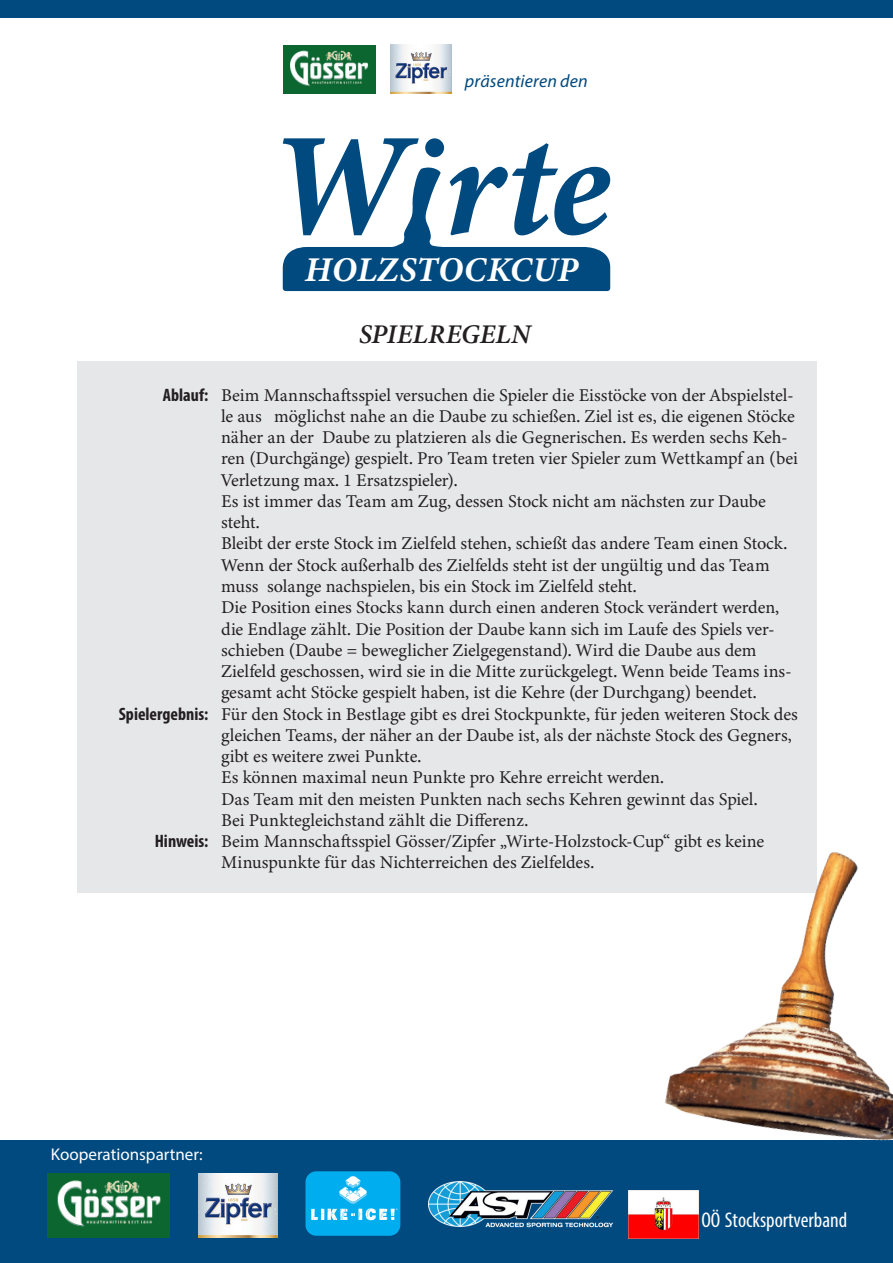
<style>
.page{position:relative;width:893px;height:1263px;background:#fff}
.page>*{position:absolute;margin:0;border:0;box-sizing:border-box;transform-origin:0 0}
.t1{font:italic 34.8px "Minion Variable Concept";letter-spacing:.005em;color:#fff}
.t2{font:italic 27px "Minion Variable Concept";color:#231f20}
.t3{font:condensed 21.3px "Myriad Pro";color:#fff}
.t4{font:18px "Minion Variable Concept";letter-spacing:-.005em;color:#231f20}
.t5{font:italic 18px "Myriad Pro";letter-spacing:.01em;color:#004a7f}
.t6{font:17.1px "Myriad Pro";color:#fff}
.s1{font-family:"Myriad Pro";font-weight:700;font-stretch:condensed}
</style>
<div class="page">
<div style="left:283px;top:45px;width:92px;height:48px;background:#0b6630"></div>
<img style="left:290px;top:50px;width:79px;height:37px">
<img style="left:391px;top:45px;width:60px;height:48px">
<svg style="left:283px;top:138px;width:327px;height:153px"></svg>
<div style="left:0;top:1140px;width:893px;height:123px;background:#004a7f"></div>
<div style="left:0;top:0;width:893px;height:17px;background:#004a7f"></div>
<div style="left:48px;top:1173px;width:122px;height:64px;background:#0b6630"></div>
<img style="left:57px;top:1180px;width:104px;height:47px">
<img style="left:198px;top:1173px;width:79px;height:64px">
<div style="left:305px;top:1171px;width:95px;height:65px;background:#00aeef;border-radius:11px"></div>
<svg style="left:311px;top:1176px;width:87px;height:44px"></svg>
<img style="left:428px;top:1181px;width:185px;height:47px">
<div style="left:77px;top:361px;width:739px;height:531px;background:#e6e7e9"></div>
<img style="left:631px;top:803px;width:262px;height:338px">
<img style="left:628px;top:1191px;width:70px;height:48px">
<p class="t5" style="left:465px;top:69px;width:124px">präsentieren den</p>
<h1 class="t1" style="left:305px;top:245px;width:275px">HOLZSTOCKCUP</h1>
<h2 class="t2" style="left:359px;top:316px;width:173px">SPIELREGELN</h2>
<p class="t4" style="left:163px;top:382px;width:632px"><span class="s1">Ablauf:</span> Beim Mannschaftsspiel versuchen die Spieler die Eisstöcke von der Abspielstel-</p>
<p class="t4" style="left:221px;top:404px;width:575px">le aus möglichst nahe an die Daube zu schießen. Ziel ist es, die eigenen Stöcke</p>
<p class="t4" style="left:221px;top:425px;width:568px">näher an der Daube zu platzieren als die Gegnerischen. Es werden sechs Keh-</p>
<p class="t4" style="left:221px;top:446px;width:578px">ren (Durchgänge) gespielt. Pro Team treten vier Spieler zum Wettkampf an (bei</p>
<p class="t4" style="left:221px;top:467px;width:238px">Verletzung max. 1 Ersatzspieler).</p>
<p class="t4" style="left:221px;top:489px;width:546px">Es ist immer das Team am Zug, dessen Stock nicht am nächsten zur Daube</p>
<p class="t4" style="left:221px;top:510px;width:40px">steht.</p>
<p class="t4" style="left:221px;top:531px;width:568px">Bleibt der erste Stock im Zielfeld stehen, schießt das andere Team einen Stock.</p>
<p class="t4" style="left:221px;top:552px;width:550px">Wenn der Stock außerhalb des Zielfelds steht ist der ungültig und das Team</p>
<p class="t4" style="left:221px;top:574px;width:417px">muss solange nachspielen, bis ein Stock im Zielfeld steht.</p>
<p class="t4" style="left:221px;top:595px;width:560px">Die Position eines Stocks kann durch einen anderen Stock verändert werden,</p>
<p class="t4" style="left:221px;top:616px;width:555px">die Endlage zählt. Die Position der Daube kann sich im Laufe des Spiels ver-</p>
<p class="t4" style="left:221px;top:637px;width:537px">schieben (Daube = beweglicher Zielgegenstand). Wird die Daube aus dem</p>
<p class="t4" style="left:221px;top:659px;width:572px">Zielfeld geschossen, wird sie in die Mitte zurückgelegt. Wenn beide Teams ins-</p>
<p class="t4" style="left:221px;top:680px;width:537px">gesamt acht Stöcke gespielt haben, ist die Kehre (der Durchgang) beendet.</p>
<p class="t4" style="left:119px;top:701px;width:680px"><span class="s1">Spielergebnis:</span> Für den Stock in Bestlage gibt es drei Stockpunkte, für jeden weiteren Stock des</p>
<p class="t4" style="left:221px;top:722px;width:572px">gleichen Teams, der näher an der Daube ist, als der nächste Stock des Gegners,</p>
<p class="t4" style="left:221px;top:744px;width:202px">gibt es weitere zwei Punkte.</p>
<p class="t4" style="left:221px;top:765px;width:444px">Es können maximal neun Punkte pro Kehre erreicht werden.</p>
<p class="t4" style="left:221px;top:786px;width:538px">Das Team mit den meisten Punkten nach sechs Kehren gewinnt das Spiel.</p>
<p class="t4" style="left:221px;top:807px;width:309px">Bei Punktegleichstand zählt die Differenz.</p>
<p class="t4" style="left:155px;top:829px;width:611px"><span class="s1">Hinweis:</span> Beim Mannschaftsspiel Gösser/Zipfer „Wirte-Holzstock-Cup“ gibt es keine</p>
<p class="t4" style="left:221px;top:850px;width:375px">Minuspunkte für das Nichterreichen des Zielfeldes.</p>
<p class="t6" style="left:51px;top:1144px;width:153px">Kooperationspartner:</p>
<p class="t3" style="left:701px;top:1207px;width:147px">OÖ Stocksportverband</p>
</div>
